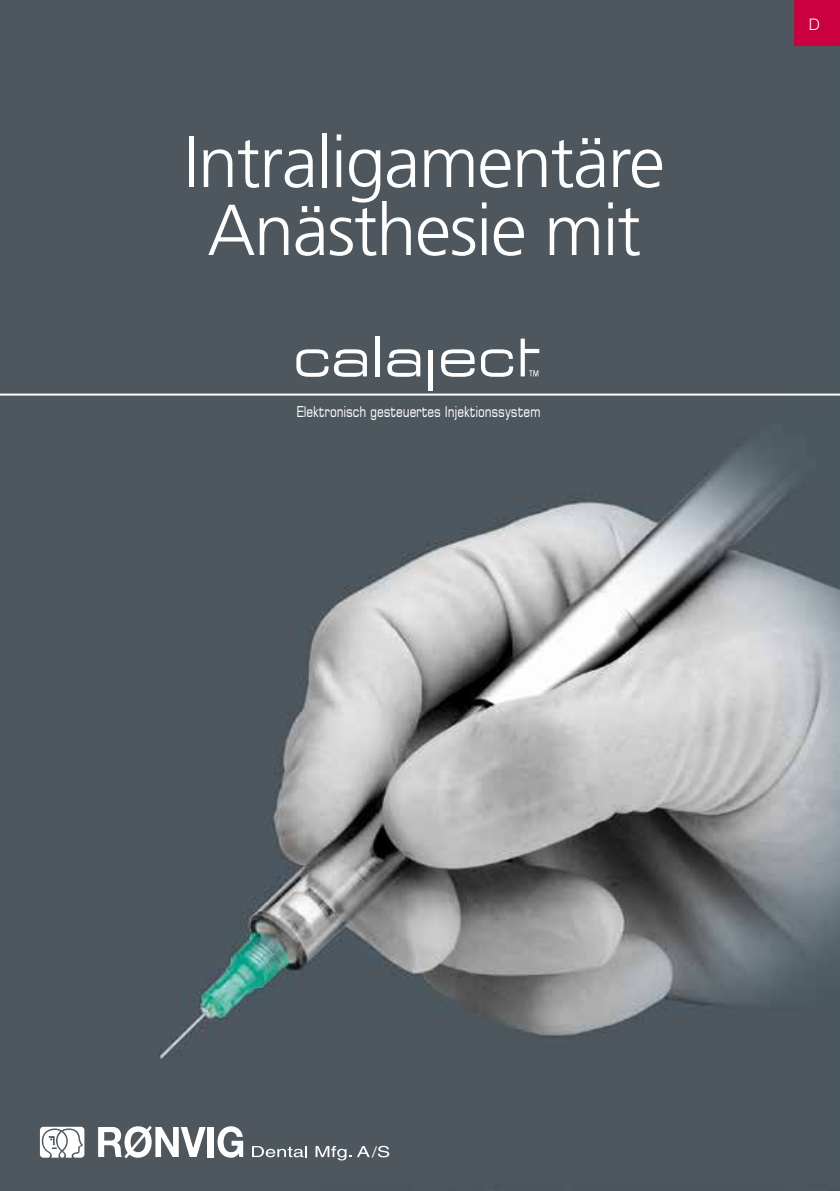
<style>
.page{position:relative;width:840px;height:1191px;background:#fff}
.page>*{position:absolute;margin:0;border:0;box-sizing:border-box;transform-origin:0 0}
.t1{font:300 72px/68px "Frutiger LT Std";letter-spacing:-.02em;color:#fff;text-align:center}
.t2{font:300 16px "Helvetica Neue LT Std";color:#fff}
.t3{font:500 15.6px "Helvetica Neue";color:#fff}
.t4{font:15px "Square 721 BT";letter-spacing:-.01em;color:#fff;scale:.8 1}
</style>
<div class="page">
<img style="left:0;top:0;width:839px;height:1191px">
<svg style="left:296px;top:349px;width:32px;height:28px"></svg>
<svg style="left:334px;top:349px;width:33px;height:28px"></svg>
<hr style="left:375px;top:336px;width:4px;height:40px;background:#fff">
<hr style="left:428px;top:350px;width:4px;height:40px;background:#fff">
<svg style="left:387px;top:349px;width:33px;height:28px"></svg>
<svg style="left:441px;top:349px;width:33px;height:28px"></svg>
<svg style="left:480px;top:349px;width:33px;height:28px"></svg>
<svg style="left:520px;top:338px;width:19px;height:38px"></svg>
<div style="left:794px;top:0;width:45px;height:46px;background:#cb0040"></div>
<svg style="left:357px;top:1146px;width:12px;height:11px"></svg>
<svg style="left:377px;top:1145px;width:12px;height:12px"></svg>
<svg style="left:252px;top:1146px;width:55px;height:11px"></svg>
<svg style="left:315px;top:1146px;width:36px;height:14px"></svg>
<svg style="left:98px;top:1125px;width:107px;height:33px"></svg>
<div style="left:207px;top:1127px;width:7px;height:30px;background:#fff"></div>
<svg style="left:217px;top:1126px;width:26px;height:31px"></svg>
<svg style="left:40px;top:1126px;width:44px;height:31px"></svg>
<hr style="left:0;top:393px;width:839px;height:2px;background:#fff">
<h1 class="t1" style="left:183px;top:129px;width:483px">Intraligamentäre<br>Anästhesie mit</h1>
<p class="t4" style="left:296px;top:402px;width:306px">Elektronisch gesteuertes Injektionssystem</p>
<p class="t2" style="left:808px;top:15px;width:12px">D</p>
<p class="t3" style="left:372px;top:1142px;width:7px">/</p>
</div>
